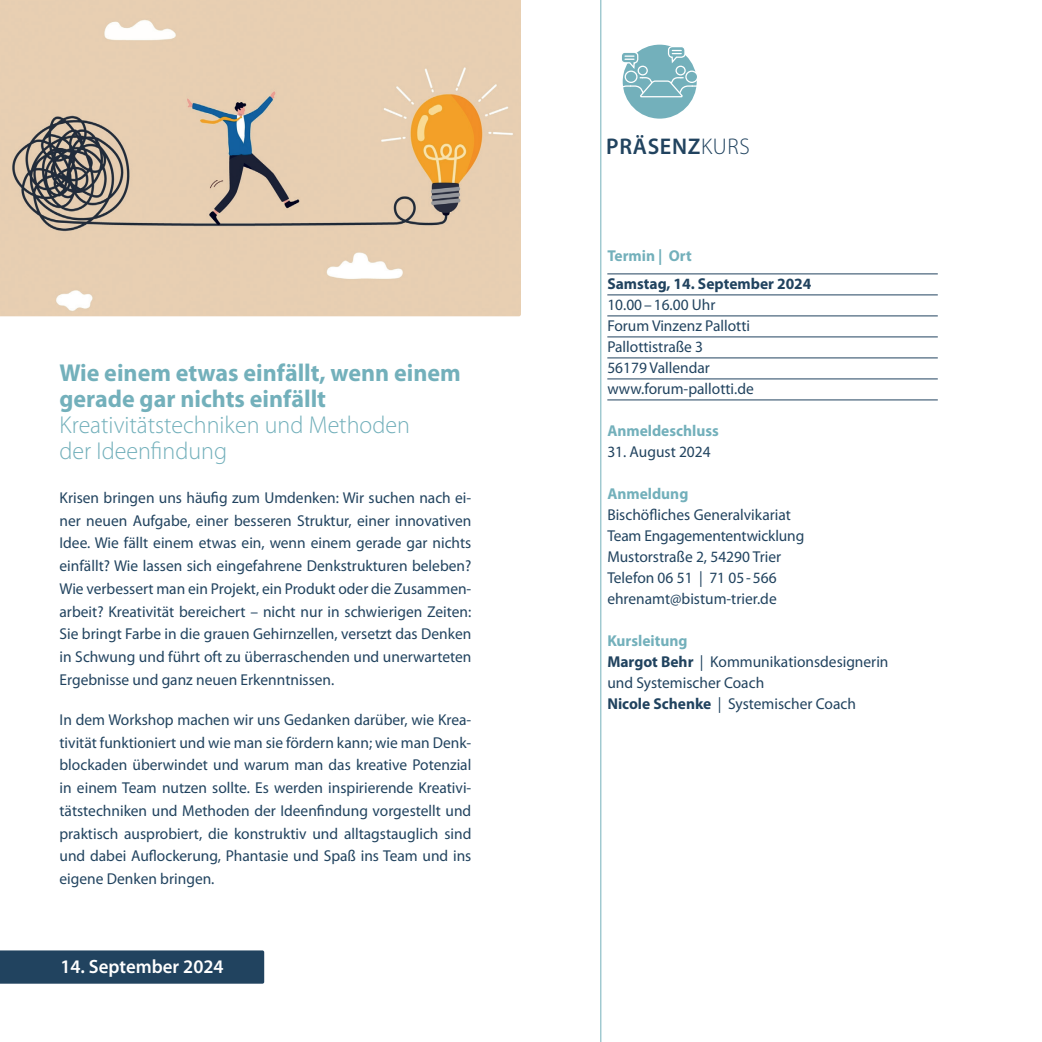
<style>
.page{position:relative;width:1042px;height:1042px;background:#fff}
.page>*{position:absolute;margin:0;border:0;box-sizing:border-box;transform-origin:0 0}
.headline_kurse{font:700 24.5px/26.2px "Myriad Pro";color:#73b0bb}
.headline_kurse-2{font:300 24.5px "Myriad Pro";color:#73b0bb}
.inhaltsverz_programm_semibold{font:600 22.75px "Myriad Pro";letter-spacing:.03em;color:#21435f}
.copy_9_13{font:600 19.25px "Myriad Pro";color:#fff}
.copy_9_13-2{font:15.75px/22.8px "Myriad Pro";color:#21435f;text-align:justify}
.termine_copy_blau{font:15.75px "Myriad Pro";color:#21435f}
.termin_mit_linien{font:15.75px "Myriad Pro";color:#21435f}
.termine_copy_weiß_bold{font:700 15.75px "Myriad Pro";color:#73b0bb}
.termin_feine_weisse_linie{font:700 15.75px "Myriad Pro";color:#21435f}
.termine_copy_weiß_bold-2{font:15.75px "Myriad Pro";color:#21435f}
.s1{font-weight:300}
.s2{font-weight:700}
</style>
<div class="page">
<img style="left:0;top:0;width:521px;height:316px">
<div style="left:0;top:950px;width:264px;height:33px;background:#21435f"></div>
<hr style="left:607px;top:273px;width:331px;height:1px;background:#21435f">
<hr style="left:607px;top:294px;width:331px;height:1px;background:#21435f">
<hr style="left:607px;top:315px;width:331px;height:1px;background:#21435f">
<hr style="left:607px;top:336px;width:331px;height:1px;background:#21435f">
<hr style="left:607px;top:357px;width:331px;height:1px;background:#21435f">
<hr style="left:607px;top:378px;width:331px;height:1px;background:#21435f">
<hr style="left:607px;top:399px;width:331px;height:1px;background:#21435f">
<hr style="left:600px;top:0;width:1px;height:1042px;background:#73b0bb">
<div style="left:623px;top:45px;width:74px;height:74px;background:#73b0bb;border-radius:50%"></div>
<div style="left:675px;top:66px;width:11px;height:9px;border:1px solid #fff;border-radius:50%"></div>
<div style="left:637px;top:66px;width:11px;height:9px;border:1px solid #fff;border-radius:50%"></div>
<div style="left:685px;top:71px;width:13px;height:12px;border:1px solid #fff;border-radius:50%"></div>
<div style="left:624px;top:71px;width:13px;height:12px;border:1px solid #fff;border-radius:50%"></div>
<svg style="left:621px;top:52px;width:17px;height:11px"></svg>
<div style="left:620px;top:52px;width:18px;height:11px;border:1px solid #fff;border-radius:4px"></div>
<svg style="left:668px;top:47px;width:17px;height:10px"></svg>
<div style="left:668px;top:46px;width:17px;height:12px;border:1px solid #fff;border-radius:4px"></div>
<svg style="left:672px;top:50px;width:9px;height:4px"></svg>
<svg style="left:625px;top:55px;width:9px;height:5px"></svg>
<svg style="left:622px;top:76px;width:76px;height:22px"></svg>
<p class="headline_kurse" style="left:60px;top:358px;width:403px">Wie einem etwas einfällt, wenn einem gerade gar nichts einfällt</p>
<p class="headline_kurse-2" style="left:60px;top:410px;width:352px">Kreativitätstechniken und Methoden</p>
<p class="headline_kurse-2" style="left:60px;top:436px;width:169px">der Ideenfindung</p>
<p class="copy_9_13-2" style="left:60px;top:486px;width:413px">Krisen bringen uns häufig zum Umdenken: Wir suchen nach ei&shy;ner neuen Aufgabe, einer besseren Struktur, einer innovativen Idee. Wie fällt einem etwas ein, wenn einem gerade gar nichts einfällt? Wie lassen sich eingefahrene Denkstrukturen beleben?<br>Wie verbessert man ein Projekt, ein Produkt oder die Zusammen&shy;arbeit? Kreativität bereichert – nicht nur in schwierigen Zeiten:<br>Sie bringt Farbe in die grauen Gehirnzellen, versetzt das Denken in Schwung und führt oft zu überraschenden und unerwarteten Ergebnisse und ganz neuen Erkenntnissen.</p>
<p class="copy_9_13-2" style="left:60px;top:708px;width:413px">In dem Workshop machen wir uns Gedanken darüber, wie Krea&shy;tivität funktioniert und wie man sie fördern kann; wie man Denk&shy;blockaden überwindet und warum man das kreative Potenzial in einem Team nutzen sollte. Es werden inspirierende Kreativi&shy;tätstechniken und Methoden der Ideenfindung vorgestellt und praktisch ausprobiert, die konstruktiv und alltagstauglich sind und dabei Auflockerung, Phantasie und Spaß ins Team und ins eigene Denken bringen.</p>
<p class="copy_9_13" style="left:60px;top:954px;width:165px">14. September 2024</p>
<p class="inhaltsverz_programm_semibold" style="left:606px;top:131px;width:145px">PRÄSENZ<span class="s1">KURS</span></p>
<p class="termine_copy_weiß_bold" style="left:607px;top:246px;width:86px">Termin | Ort</p>
<p class="termin_feine_weisse_linie" style="left:607px;top:274px;width:206px">Samstag, 14. September 2024</p>
<p class="termin_mit_linien" style="left:607px;top:295px;width:110px">10.00–16.00 Uhr</p>
<p class="termin_mit_linien" style="left:607px;top:316px;width:144px">Forum Vinzenz Pallotti</p>
<p class="termin_mit_linien" style="left:607px;top:337px;width:97px">Pallottistraße 3</p>
<p class="termin_mit_linien" style="left:607px;top:358px;width:104px">56179 Vallendar</p>
<p class="termin_mit_linien" style="left:607px;top:379px;width:148px">www.forum-pallotti.de</p>
<p class="termine_copy_weiß_bold" style="left:607px;top:421px;width:113px">Anmeldeschluss</p>
<p class="termine_copy_weiß_bold-2" style="left:607px;top:442px;width:105px">31. August 2024</p>
<p class="termine_copy_weiß_bold" style="left:607px;top:484px;width:83px">Anmeldung</p>
<p class="termine_copy_blau" style="left:607px;top:505px;width:185px">Bischöfliches Generalvikariat</p>
<p class="termine_copy_blau" style="left:607px;top:526px;width:198px">Team Engagemententwicklung</p>
<p class="termine_copy_blau" style="left:607px;top:547px;width:175px">Mustorstraße 2, 54290 Trier</p>
<p class="termine_copy_blau" style="left:607px;top:568px;width:171px">Telefon 06 51 | 71 05-566</p>
<p class="termine_copy_blau" style="left:607px;top:589px;width:171px">ehrenamt@bistum-trier.de</p>
<p class="termine_copy_weiß_bold" style="left:607px;top:631px;width:82px">Kursleitung</p>
<p class="termine_copy_blau" style="left:607px;top:652px;width:283px"><span class="s2">Margot Behr</span> | Kommunikationsdesignerin</p>
<p class="termine_copy_blau" style="left:607px;top:673px;width:158px">und Systemischer Coach</p>
<p class="termine_copy_blau" style="left:607px;top:694px;width:250px"><span class="s2">Nicole Schenke</span> | Systemischer Coach</p>
</div>
